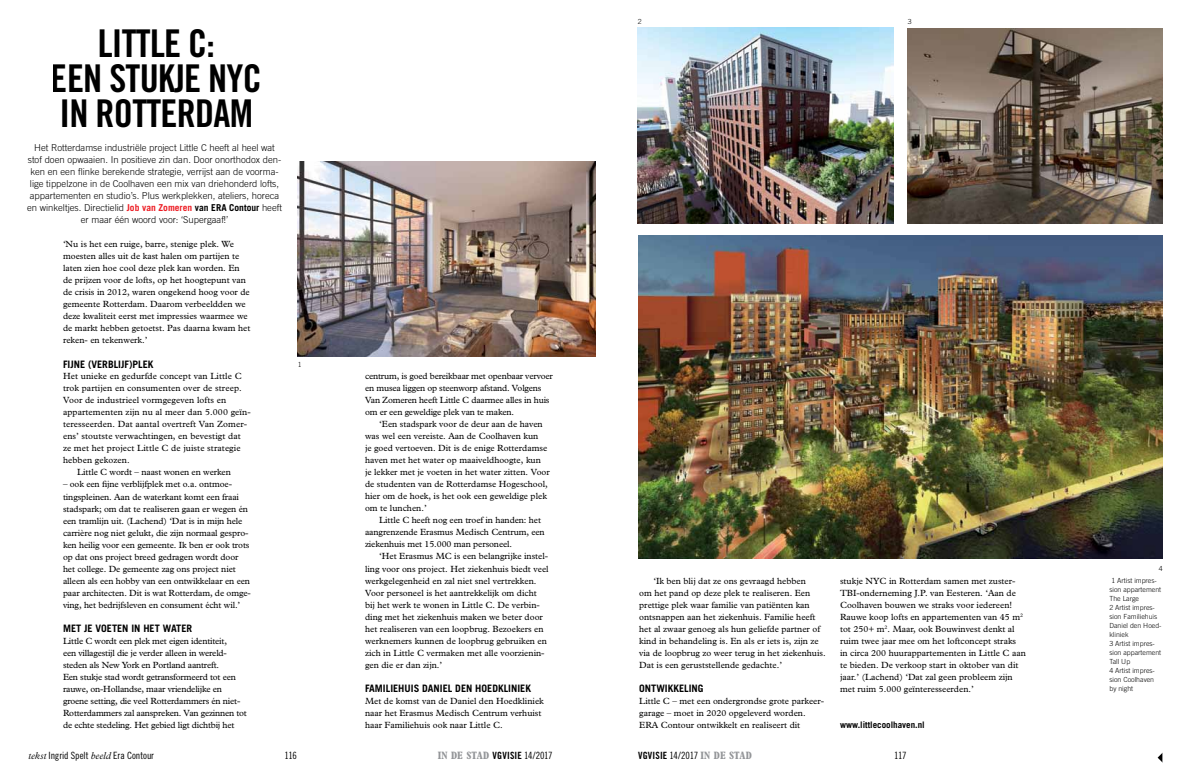
<style>
.page{position:relative;width:1191px;height:780px;background:#fff}
.page>*{position:absolute;margin:0;border:0;box-sizing:border-box;transform-origin:0 0}
.t1{font:38.2px/34.8px "Trade Gothic Bold Cond Twenty";letter-spacing:-.02em;color:#000;text-align:center}
.t2{font:700 condensed 10.7px "M Plantin";color:#939598}
.t3{font:700 10.2px "Trade Gothic";color:#000}
.t4{font:10px "Trade Gothic Cond Eighteen";letter-spacing:-.005em;color:#000}
.t5{font:300 9.5px/12px "Trade Gothic";color:#000;text-align:center}
.t6{font:9px/12px "M Plantin";color:#000}
.t7{font:9px/12px "M Plantin";letter-spacing:-.02em;color:#000}
.t8{font:700 9px "Trade Gothic";color:#000}
.t9{font:300 7px/9px "Trade Gothic";color:#000}
.s1{font-weight:700;color:#ed1d24}
.s2{font-weight:700}
.s3{font-family:"M Plantin";font-weight:300;font-style:italic}
.s4{font-family:"Trade Gothic Bold Cond Twenty";font-weight:400;font-stretch:normal;font-size:10px;color:#000}
.s5{font-family:"Trade Gothic Cond Eighteen";font-weight:400;font-stretch:normal;font-size:10px;color:#000}
</style>
<div class="page">
<svg style="left:1157px;top:752px;width:6px;height:10px"></svg>
<img style="left:907px;top:28px;width:255px;height:195px">
<img style="left:638px;top:235px;width:524px;height:323px">
<img style="left:298px;top:162px;width:298px;height:195px">
<img style="left:637px;top:27px;width:256px;height:196px">
<h1 class="t1" style="left:51px;top:26px;width:212px">LITTLE C:<br>EEN STUKJE NYC<br>IN ROTTERDAM</h1>
<p class="t5" style="left:27px;top:142px;width:256px">Het Rotterdamse industriële project Little C heeft al heel wat stof doen opwaaien. In positieve zin dan. Door onorthodox den&shy;ken en een flinke berekende strategie, verrijst aan de voorma&shy;lige tippelzone in de Coolhaven een mix van driehonderd lofts, appartementen en studio’s. Plus werkplekken, ateliers, horeca en winkeltjes. Directielid <span class="s1">JOB VAN ZOMEREN</span> <span class="s2">VAN ERA CONTOUR</span> heeft er maar één woord voor: ‘Supergaaf!’</p>
<p class="t6" style="left:63px;top:238px;width:189px">‘Nu is het een ruige, barre, stenige plek. We moesten alles uit de kast halen om partijen te laten zien hoe cool deze plek kan worden. En de prijzen voor de lofts, op het hoogtepunt van de crisis in 2012, waren ongekend hoog voor de gemeente Rotterdam. Daarom verbeeldden we deze kwaliteit eerst met impressies waarmee we de markt hebben getoetst. Pas daarna kwam het reken- en tekenwerk.’</p>
<p class="t3" style="left:63px;top:358px;width:92px">FIJNE (VERBLIJF)PLEK</p>
<p class="t6" style="left:63px;top:370px;width:180px">Het unieke en gedurfde concept van Little C</p>
<p class="t6" style="left:63px;top:382px;width:180px">trok partijen en consumenten over de streep.</p>
<p class="t6" style="left:63px;top:394px;width:165px">Voor de industrieel vormgegeven lofts en</p>
<p class="t6" style="left:63px;top:406px;width:189px">appartementen zijn nu al meer dan 5.000 geïn-</p>
<p class="t6" style="left:63px;top:418px;width:186px">teresseerden. Dat aantal overtreft Van Zomer-</p>
<p class="t6" style="left:63px;top:430px;width:179px">ens’ stoutste verwachtingen, en bevestigt dat</p>
<p class="t6" style="left:63px;top:442px;width:179px">ze met het project Little C de juiste strategie</p>
<p class="t6" style="left:63px;top:454px;width:68px">hebben gekozen.</p>
<p class="t6" style="left:77px;top:466px;width:155px">Little C wordt – naast wonen en werken</p>
<p class="t6" style="left:63px;top:478px;width:189px">– ook een fijne verblijfplek met o.a. ontmoe&shy;tingspleinen. Aan de waterkant komt een fraai stadspark; om dat te realiseren gaan er wegen én een tramlijn uit. (Lachend) ‘Dat is in mijn hele carrière nog niet gelukt, die zijn normaal gespro&shy;ken heilig voor een gemeente. Ik ben er ook trots op dat ons project breed gedragen wordt door het college. De gemeente zag ons project niet alleen als een hobby van een ontwikkelaar en een paar architecten. Dit is wat Rotterdam, de omge&shy;ving, het bedrijfsleven en consument écht wil.’</p>
<p class="t3" style="left:63px;top:622px;width:125px">MET JE VOETEN IN HET WATER</p>
<p class="t7" style="left:63px;top:634px;width:185px">Little C wordt een plek met eigen identiteit,<br>een villagestijl die je verder alleen in wereld&shy;steden als New York en Portland aantreft.<br>Een stukje stad wordt getransformeerd tot een rauwe, on-Hollandse, maar vriendelijke en groene setting, die veel Rotterdammers én niet-Rotterdammers zal aanspreken. Van gezinnen tot de echte stedeling. Het gebied ligt dichtbij het</p>
<p class="t9" style="left:298px;top:360px;width:5px">1</p>
<p class="t7" style="left:365px;top:370px;width:189px">centrum, is goed bereikbaar met openbaar vervoer en musea liggen op steenworp afstand. Volgens Van Zomeren heeft Little C daarmee alles in huis om er een geweldige plek van te maken.</p>
<p class="t6" style="left:365px;top:418px;width:186px;text-indent:14px">‘Een stadspark voor de deur aan de haven was wel een vereiste. Aan de Coolhaven kun<br>je goed vertoeven. Dit is de enige Rotterdamse haven met het water op maaiveldhoogte, kun<br>je lekker met je voeten in het water zitten. Voor de studenten van de Rotterdamse Hogeschool, hier om de hoek, is het ook een geweldige plek om te lunchen.’</p>
<p class="t6" style="left:365px;top:514px;width:181px;text-indent:14px">Little C heeft nog een troef in handen: het aangrenzende Erasmus Medisch Centrum, een ziekenhuis met 15.000 man personeel.</p>
<p class="t6" style="left:365px;top:550px;width:185px;text-indent:14px">‘Het Erasmus MC is een belangrijke instel&shy;ling voor ons project. Het ziekenhuis biedt veel werkgelegenheid en zal niet snel vertrekken.<br>Voor personeel is het aantrekkelijk om dicht bij het werk te wonen in Little C. De verbin&shy;ding met het ziekenhuis maken we beter door het realiseren van een loopbrug. Bezoekers en werknemers kunnen de loopbrug gebruiken en zich in Little C vermaken met alle voorzienin&shy;gen die er dan zijn.’</p>
<p class="t3" style="left:365px;top:682px;width:167px">FAMILIEHUIS DANIEL DEN HOEDKLINIEK</p>
<p class="t6" style="left:365px;top:694px;width:180px">Met de komst van de Daniel den Hoedkliniek naar het Erasmus Medisch Centrum verhuist haar Familiehuis ook naar Little C.</p>
<p class="t9" style="left:638px;top:16px;width:5px">2</p>
<p class="t9" style="left:908px;top:16px;width:5px">3</p>
<p class="t6" style="left:639px;top:574px;width:188px;text-indent:14px">‘Ik ben blij dat ze ons gevraagd hebben<br>om het pand op deze plek te realiseren. Een prettige plek waar familie van patiënten kan ontsnappen aan het ziekenhuis. Familie heeft het al zwaar genoeg als hun geliefde partner of kind in behandeling is. En als er iets is, zijn ze via de loopbrug zo weer terug in het ziekenhuis.<br>Dat is een geruststellende gedachte.’</p>
<p class="t3" style="left:639px;top:682px;width:66px">ONTWIKKELING</p>
<p class="t6" style="left:639px;top:694px;width:186px">Little C – met een ondergrondse grote parkeer&shy;garage – moet in 2020 opgeleverd worden.<br>ERA Contour ontwikkelt en realiseert dit</p>
<p class="t6" style="left:840px;top:574px;width:187px">stukje NYC in Rotterdam samen met zuster-TBI-onderneming J.P. van Eesteren. ‘Aan de Coolhaven bouwen we straks voor iedereen!<br>Rauwe koop lofts en appartementen van 45 m<sup>2 </sup>tot 250+ m<sup>2</sup>. Maar, ook Bouwinvest denkt al ruim twee jaar mee om het loftconcept straks in circa 200 huurappartementen in Little C aan te bieden. De verkoop start in oktober van dit jaar.’ (Lachend) ‘Dat zal geen probleem zijn met ruim 5.000 geïnteresseerden.’</p>
<p class="t8" style="left:840px;top:719px;width:86px">WWW.LITTLECOOLHAVEN.NL</p>
<p class="t4" style="left:28px;top:749px;width:128px"><span class="s3">tekst</span> Ingrid Spelt <span class="s3">beeld</span> Era Contour</p>
<p class="t4" style="left:284px;top:749px;width:14px">116</p>
<p class="t2" style="left:438px;top:748px;width:116px">IN DE STAD <span class="s4">VGVISIE</span> <span class="s5">14/2017</span></p>
<p class="t2" style="left:638px;top:748px;width:115px"><span class="s4">VGVISIE</span> <span class="s5">14/2017</span> IN DE STAD</p>
<p class="t4" style="left:894px;top:749px;width:14px">117</p>
<p class="t9" style="left:1158px;top:564px;width:5px">4</p>
<p class="t9" style="left:1109px;top:575px;width:54px">1 Artist impres&shy;sion appartement<br>The Large<br>2 Artist impres&shy;sion Familiehuis<br>Daniel den Hoed&shy;kliniek<br>3 Artist impres&shy;sion appartement<br>Tall Up<br>4 Artist impres&shy;sion Coolhaven by night</p>
</div>
